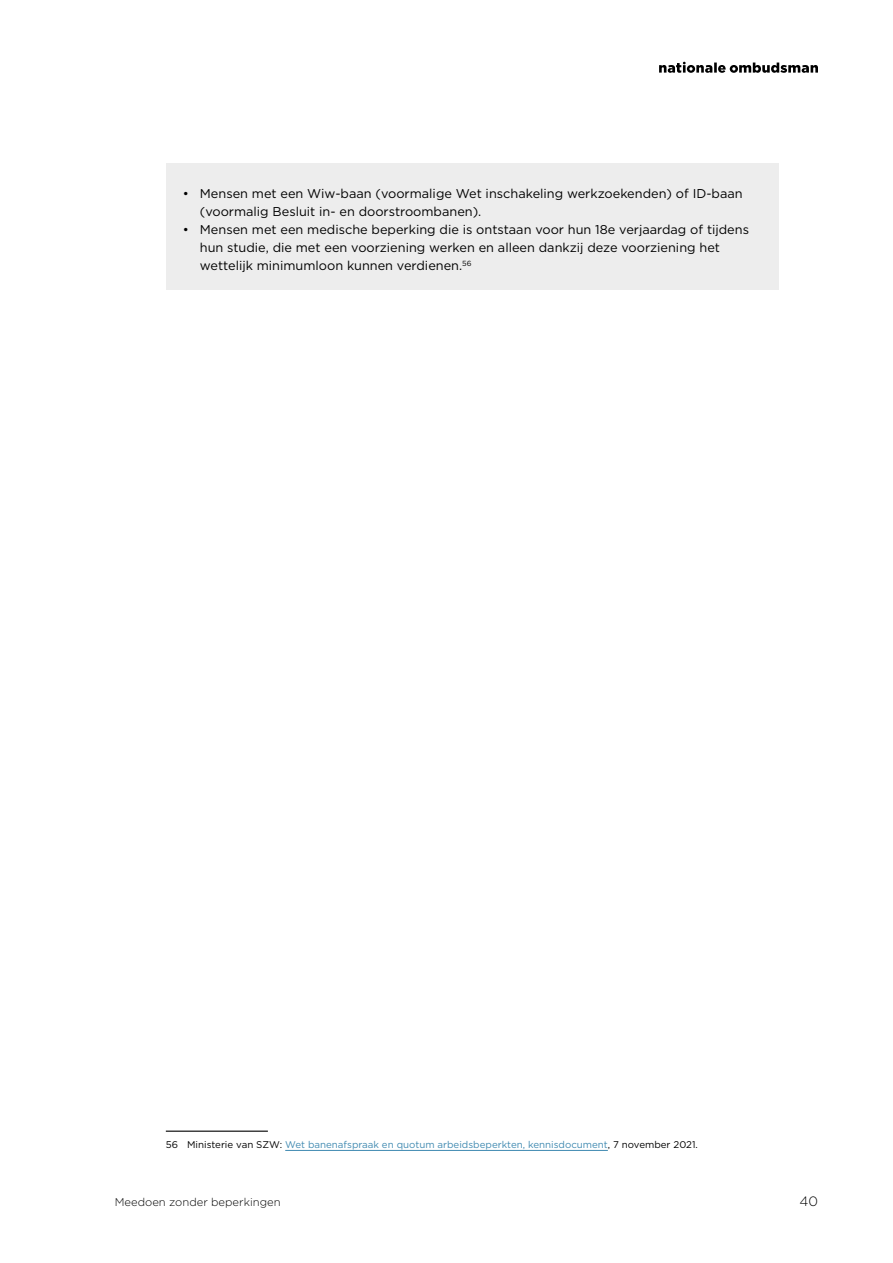
<style>
.page{position:relative;width:893px;height:1263px;background:#fff}
.page>*{position:absolute;margin:0;border:0;box-sizing:border-box;transform-origin:0 0}
.t1{font:300 13.5px "Gotham";color:#000}
.t2{font:12.75px/18px "Gotham";color:#000}
.t3{font:300 11.25px "Gotham";color:#000}
.t4{font:9.75px "Gotham";color:#408ab1}
.s1{color:#000}
</style>
<div class="page">
<svg style="left:659px;top:62px;width:159px;height:11px"></svg>
<div style="left:166px;top:163px;width:612px;height:73px;background:#ededed"></div>
<div style="left:166px;top:199px;width:612px;height:91px;background:#ededed"></div>
<hr style="left:166px;top:1130px;width:102px;height:2px;background:#000">
<hr style="left:285px;top:1150px;width:323px;height:1px;background:#408ab1">
<p class="t2" style="left:200px;top:184px;width:544px;text-indent:-17px">• Mensen met een Wiw-baan (voormalige Wet inschakeling werkzoekenden) of ID-baan (voormalig Besluit in- en doorstroombanen).</p>
<p class="t2" style="left:200px;top:220px;width:551px;text-indent:-17px">• Mensen met een medische beperking die is ontstaan voor hun 18e verjaardag of tijdens hun studie, die met een voorziening werken en alleen dankzij deze voorziening het wettelijk minimumloon kunnen verdienen.<sup>56</sup></p>
<p class="t4" style="left:166px;top:1138px;width:534px"><span class="s1">56 Ministerie van SZW:</span> Wet banenafspraak en quotum arbeidsbeperkten, kennisdocument<span class="s1">, 7 november 2021.</span></p>
<p class="t3" style="left:115px;top:1195px;width:167px">Meedoen zonder beperkingen</p>
<p class="t1" style="left:799px;top:1193px;width:20px">40</p>
</div>
